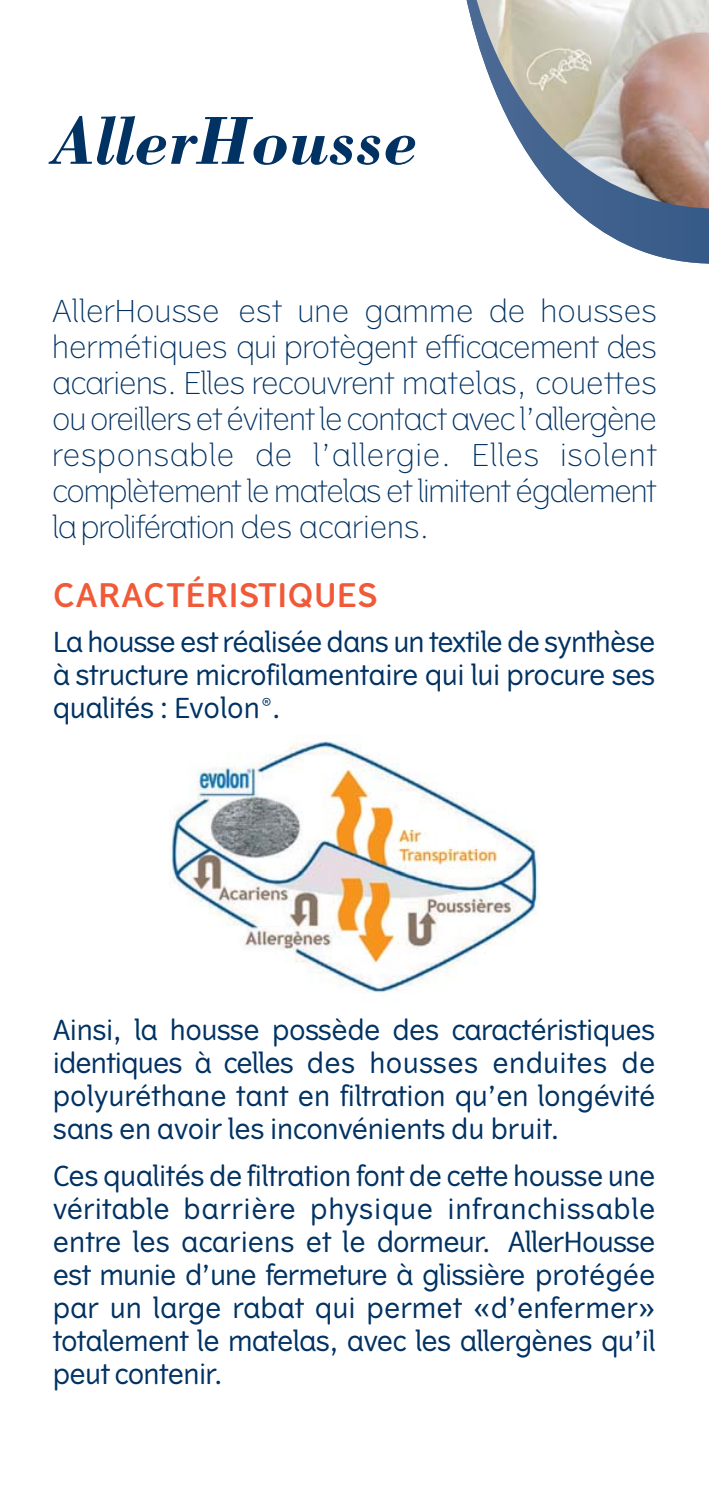
<style>
.page{position:relative;width:709px;height:1489px;background:#fff}
.page>*{position:absolute;margin:0;border:0;box-sizing:border-box;transform-origin:0 0}
.t1{font:italic 700 70px "Bodoni";color:#003263}
.t2{font:600 32.5px "Vertigo";color:#f15a38}
.t3{font:300 30px/36px "Vertigo";letter-spacing:-.045em;color:#003263;text-align:justify}
.t4{font:27.5px/33px "Vertigo";letter-spacing:-.02em;color:#003263;text-align:justify}
</style>
<div class="page">
<svg style="left:466px;top:0;width:243px;height:264px"></svg>
<img style="left:475px;top:0;width:234px;height:209px">
<img style="left:521px;top:40px;width:74px;height:54px">
<img style="left:169px;top:738px;width:370px;height:259px">
<h1 class="t1" style="left:52px;top:116px;width:367px">AllerHousse</h1>
<p class="t3" style="left:52px;top:296px;width:606px">AllerHousse est une gamme de housses hermétiques qui protègent efficacement des acariens. Elles recouvrent matelas, couettes ou oreillers et évitent le contact avec l’allergène responsable de l’allergie. Elles isolent complètement le matelas et limitent également la prolifération des acariens.</p>
<p class="t2" style="left:53px;top:581px;width:325px">CARACTÉRISTIQUES</p>
<p class="t4" style="left:53px;top:628px;width:604px">La housse est réalisée dans un textile de synthèse à structure microfilamentaire qui lui procure ses qualités : Evolon<sup>®</sup>.</p>
<p class="t4" style="left:53px;top:1015px;width:604px">Ainsi, la housse possède des caractéristiques identiques à celles des housses enduites de polyuréthane tant en filtration qu’en longévité sans en avoir les inconvénients du bruit.</p>
<p class="t4" style="left:53px;top:1162px;width:604px">Ces qualités de filtration font de cette housse une véritable barrière physique infranchissable entre les acariens et le dormeur. AllerHousse est munie d’une fermeture à glissière protégée par un large rabat qui permet «d’enfermer» totalement le matelas, avec les allergènes qu’il peut contenir.</p>
</div>
